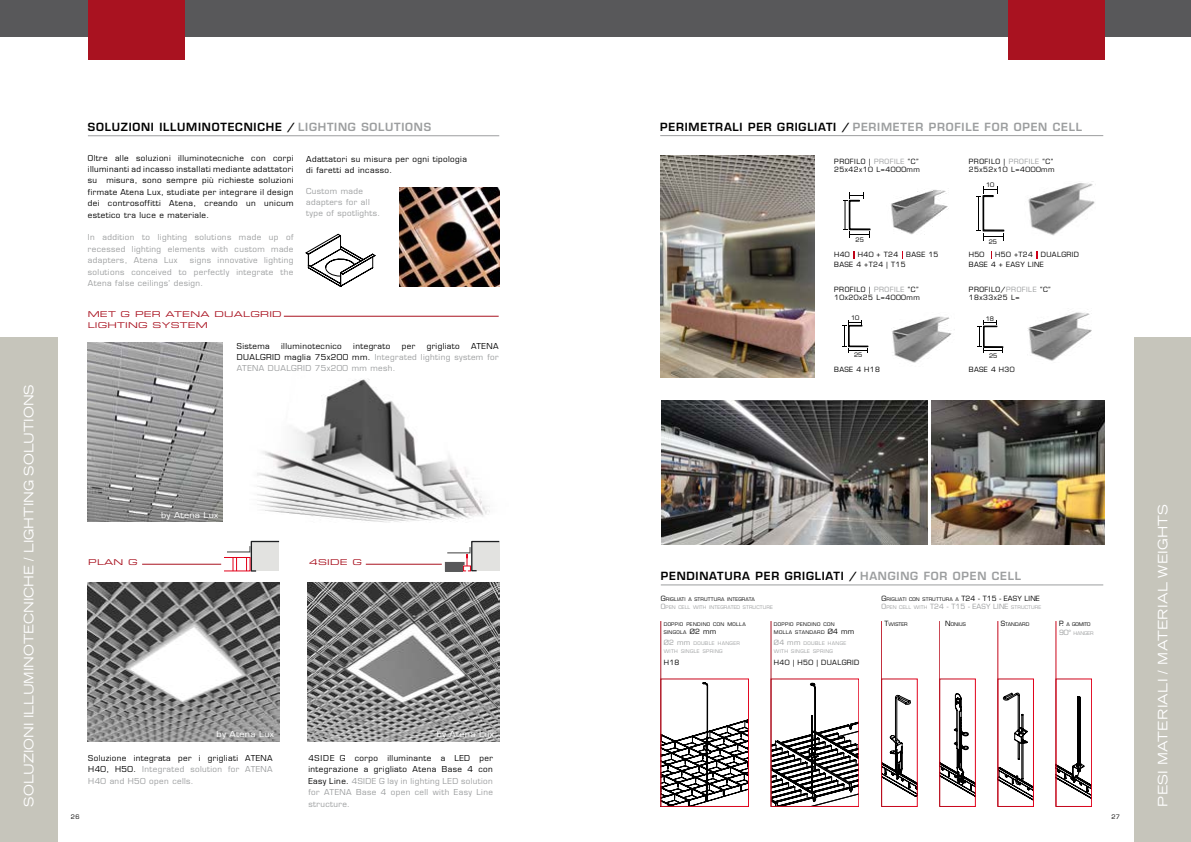
<style>
.page{position:relative;width:1191px;height:842px;background:#fff}
.page>*{position:absolute;margin:0;border:0;box-sizing:border-box;transform-origin:0 0}
.t1{font:expanded 13px "Trade Gothic LT Std";color:#fff;scale:.96 1}
.t2{font:expanded 13px "Trade Gothic LT Std";letter-spacing:.02em;color:#fff}
.t3{font:600 11px "Eurostile LT Std";letter-spacing:.07em;color:#000}
.t4{font:600 11px "Eurostile LT Std";letter-spacing:.07em;color:#9c9e9f}
.t5{font:8px/11.4px "Eurostile LT Std";letter-spacing:.05em;color:#000;text-align:justify}
.t6{font:8px/11.4px "Eurostile LT Std";letter-spacing:.05em;color:#9c9e9f;text-align:justify}
.t7{font:8px/10.8px "Eurostile LT Std Ex 2";letter-spacing:.025em;color:#a91220;scale:1.13 1}
.t8{font:8px "Eurostile LT Std";letter-spacing:.025em;color:#fff;scale:1.13 1}
.t9{font:7px/8.4px "Eurostile LT Std";letter-spacing:.07em;color:#000}
.t10{font:7px/10px "Eurostile LT Std";letter-spacing:.05em;color:#000}
.t11{font:7px "Eurostile LT Std";letter-spacing:.025em;color:#9c9e9f}
.t12{font:500 6px "Eurostile CE";color:#000}
.t13{font:6px "Eurostile LT Std";color:#000}
.t14{font:4.9px/8px "Eurostile LT Std";letter-spacing:.07em;color:#000}
.t15{font:4.9px/8.4px "Eurostile LT Std";letter-spacing:.03em;color:#9c9e9f}
.t16{font:4.9px/8px "Eurostile LT Std";letter-spacing:.07em;color:#9c9e9f}
.t17{font:4.9px "Eurostile LT Std";letter-spacing:.03em;color:#000}
.t18{font:4.9px/8.8px "Eurostile LT Std";letter-spacing:-.015em;color:#000}
.t19{font:4.9px "Eurostile LT Std";letter-spacing:.015em;color:#000}
.s1{color:#9c9e9f}
.s2{color:#000}
.s3{color:#fff}
.s4{font-style:inherit}
.s5{font-size:7px;color:#000}
.s6{font-size:7px}
.s7{font-size:4.9px}
.s8{font-size:7px;color:#9c9e9f}
</style>
<div class="page">
<img style="left:400px;top:187px;width:99px;height:99px">
<img style="left:661px;top:401px;width:266px;height:143px">
<div style="left:0;top:337px;width:57px;height:505px;background:#c6c5bb"></div>
<div style="left:0;top:0;width:1191px;height:36px;background:#58585a"></div>
<div style="left:88px;top:0;width:96px;height:60px;background:#a91220"></div>
<div style="left:1008px;top:0;width:96px;height:60px;background:#a91220"></div>
<hr style="left:284px;top:316px;width:214px;height:1px;background:#a91220">
<img style="left:257px;top:379px;width:233px;height:144px">
<img style="left:88px;top:343px;width:135px;height:178px">
<hr style="left:142px;top:564px;width:79px;height:1px;background:#a91220">
<img style="left:88px;top:582px;width:191px;height:159px">
<hr style="left:366px;top:564px;width:76px;height:1px;background:#a91220">
<img style="left:308px;top:582px;width:191px;height:159px">
<svg style="left:224px;top:540px;width:55px;height:32px"></svg>
<svg style="left:445px;top:540px;width:54px;height:32px"></svg>
<div style="left:1134px;top:337px;width:57px;height:505px;background:#c6c5bb"></div>
<hr style="left:88px;top:135px;width:411px;height:1px;background:#9c9e9f">
<svg style="left:306px;top:234px;width:69px;height:52px"></svg>
<svg style="left:883px;top:695px;width:32px;height:102px"></svg>
<div style="left:881px;top:679px;width:36px;height:127px;border:1px solid #fff"></div>
<hr style="left:881px;top:621px;width:1px;height:185px;background:#fff">
<svg style="left:941px;top:693px;width:32px;height:103px"></svg>
<div style="left:939px;top:679px;width:36px;height:127px;border:1px solid #fff"></div>
<hr style="left:939px;top:621px;width:1px;height:185px;background:#fff">
<svg style="left:999px;top:693px;width:32px;height:107px"></svg>
<div style="left:997px;top:679px;width:36px;height:127px;border:1px solid #fff"></div>
<hr style="left:997px;top:621px;width:1px;height:185px;background:#fff">
<svg style="left:1057px;top:696px;width:32px;height:102px"></svg>
<div style="left:1055px;top:679px;width:36px;height:127px;border:1px solid #fff"></div>
<hr style="left:1055px;top:621px;width:1px;height:185px;background:#fff">
<svg style="left:662px;top:682px;width:84px;height:122px"></svg>
<div style="left:660px;top:679px;width:88px;height:127px;border:1px solid #fff"></div>
<hr style="left:660px;top:621px;width:1px;height:185px;background:#a91220">
<svg style="left:771px;top:682px;width:88px;height:125px"></svg>
<div style="left:771px;top:679px;width:88px;height:127px;border:1px solid #fff"></div>
<hr style="left:771px;top:621px;width:1px;height:185px;background:#a91220">
<hr style="left:661px;top:584px;width:442px;height:1px;background:#9c9e9f">
<img style="left:891px;top:190px;width:58px;height:45px">
<svg style="left:843px;top:193px;width:27px;height:45px"></svg>
<hr style="left:660px;top:135px;width:443px;height:1px;background:#9c9e9f">
<img style="left:1028px;top:181px;width:67px;height:55px">
<svg style="left:976px;top:186px;width:28px;height:55px"></svg>
<img style="left:892px;top:316px;width:60px;height:47px">
<svg style="left:842px;top:320px;width:26px;height:32px"></svg>
<img style="left:1028px;top:312px;width:64px;height:49px">
<svg style="left:977px;top:320px;width:26px;height:33px"></svg>
<img style="left:931px;top:401px;width:173px;height:143px">
<img style="left:660px;top:156px;width:154px;height:221px">
<h1 class="t1" style="left:20px;top:806px;width:441px;rotate:-90deg">SOLUZIONI ILLUMINOTECNICHE / LIGHTING SOLUTIONS</h1>
<h2 class="t3" style="left:88px;top:120px;width:345px">SOLUZIONI ILLUMINOTECNICHE / <span class="s1">LIGHTING SOLUTIONS</span></h2>
<p class="t5" style="left:88px;top:152px;width:207px">Oltre alle soluzioni illuminotecniche con corpi illuminanti ad incasso installati mediante adattatori su misura, sono sempre più richieste soluzioni firmate Atena Lux, studiate per integrare il design dei controsoffitti Atena, creando un unicum estetico tra luce e materiale.</p>
<p class="t6" style="left:88px;top:232px;width:207px">In addition to lighting solutions made up of recessed lighting elements with custom made adapters, Atena Lux</p>
<p class="t5" style="left:306px;top:153px;width:162px">Adattatori su misura per ogni tipologia di faretti ad incasso.</p>
<p class="t6" style="left:306px;top:185px;width:76px;text-align:left">Custom made adapters for all type of spotlights.</p>
<p class="t6" style="left:88px;top:255px;width:207px;text-indent:102px">signs innovative lighting solutions conceived to perfectly integrate the Atena false ceilings’ design.</p>
<p class="t7" style="left:88px;top:309px;width:173px">MET G PER ATENA DUALGRID<br>LIGHTING SYSTEM</p>
<p class="t5" style="left:237px;top:340px;width:34px">Sistema</p>
<p class="t5" style="left:281px;top:340px;width:62px">illuminotecnico</p>
<p class="t5" style="left:353px;top:340px;width:39px">integrato</p>
<p class="t5" style="left:402px;top:340px;width:15px">per</p>
<p class="t5" style="left:427px;top:340px;width:35px">grigliato</p>
<p class="t6" style="left:237px;top:340px;width:263px;text-indent:234px"><span class="s2">ATENA DUALGRID maglia 75x200 mm.</span> Integrated lighting system for ATENA DUALGRID 75x200 mm mesh.</p>
<p class="t7" style="left:88px;top:556px;width:45px">PLAN G</p>
<p class="t8" style="left:161px;top:510px;width:52px">by Atena Lux</p>
<p class="t7" style="left:309px;top:556px;width:48px">4SIDE G</p>
<p class="t8" style="left:217px;top:729px;width:52px">by Atena Lux</p>
<p class="t8" style="left:437px;top:729px;width:52px">by Atena Lux</p>
<p class="t6" style="left:88px;top:752px;width:186px"><span class="s2">Soluzione integrata per i grigliati ATENA H40, H50.</span> Integrated solution for ATENA H40 and H50 open cells.</p>
<p class="t5" style="left:308px;top:752px;width:186px">4SIDE G corpo illuminante a LED per integrazione a grigliato Atena Base 4 con Easy Line. <span class="s1">4SIDE G lay in lighting LED solution for ATENA Base 4 open cell with Easy Line structure.</span></p>
<h2 class="t4" style="left:660px;top:120px;width:423px"><span class="s2">PERIMETRALI PER GRIGLIATI /</span> PERIMETER PROFILE FOR OPEN CELL</h2>
<p class="t9" style="left:969px;top:157px;width:87px">PROFILO | <span class="s1">PROFILE</span> “C”<br>25x52x10 L=4000mm</p>
<p class="t9" style="left:834px;top:157px;width:87px">PROFILO | <span class="s1">PROFILE</span> “C”<br>25x42x10 L=4000mm</p>
<p class="t12" style="left:986px;top:182px;width:10px">10</p>
<p class="t12" style="left:855px;top:236px;width:10px">25</p>
<p class="t10" style="left:834px;top:249px;width:78px">H40 <span class="s3">|</span> H40 + T24 <span class="s3">|</span> BASE</p>
<p class="t10" style="left:928px;top:249px;width:12px">15</p>
<p class="t10" style="left:834px;top:259px;width:6px">BASE</p>
<p class="t10" style="left:856px;top:259px;width:51px">4 +T24 | T15</p>
<p class="t12" style="left:988px;top:239px;width:10px">25</p>
<p class="t10" style="left:969px;top:249px;width:112px">H50 <span class="s3">|</span> H50 +T24 <span class="s3">|</span> <span class="s4">DUALGRID<br></span>BASE</p>
<p class="t10" style="left:991px;top:259px;width:21px">4 + EASY</p>
<p class="t10" style="left:1028px;top:259px;width:5px">LINE</p>
<p class="t9" style="left:834px;top:285px;width:87px">PROFILO | <span class="s1">PROFILE</span> “C”<br>10x20x25 L=4000mm</p>
<p class="t9" style="left:969px;top:285px;width:87px">PROFILO/<span class="s1">PROFILE</span> “C”<br>18x33x25 L=4000mm</p>
<p class="t12" style="left:851px;top:314px;width:10px">10</p>
<p class="t12" style="left:985px;top:315px;width:10px">18</p>
<p class="t12" style="left:854px;top:351px;width:10px">25</p>
<p class="t12" style="left:989px;top:352px;width:10px">25</p>
<p class="t10" style="left:834px;top:364px;width:6px">BASE</p>
<p class="t10" style="left:856px;top:364px;width:25px">4 H18</p>
<p class="t10" style="left:969px;top:364px;width:6px">BASE</p>
<p class="t10" style="left:991px;top:364px;width:25px">4 H30</p>
<h2 class="t3" style="left:661px;top:569px;width:362px">PENDINATURA PER GRIGLIATI / <span class="s1">HANGING FOR OPEN CELL</span></h2>
<p class="t15" style="left:661px;top:595px;width:114px"><span class="s5">G</span><span class="s2">RIGLIATI A STRUTTURA INTEGRATA<br></span><span class="s6">O</span>PEN CELL WITH INTEGRATED STRUCTURE</p>
<p class="t17" style="left:881px;top:596px;width:128px"><span class="s6">G</span>RIGLIATI CON STRUTTURA A <span class="s6">T24 - T15 - EASY</span></p>
<p class="t10" style="left:1024px;top:593px;width:5px">LINE</p>
<p class="t11" style="left:881px;top:602px;width:97px">O<span class="s7">PEN CELL WITH</span> T24 - T15 - EASY</p>
<p class="t11" style="left:993px;top:602px;width:5px">LINE</p>
<p class="t15" style="left:1011px;top:603px;width:31px">STRUCTURE</p>
<p class="t14" style="left:884px;top:620px;width:25px"><span class="s6">T</span>WISTER</p>
<p class="t14" style="left:945px;top:620px;width:22px"><span class="s6">N</span>ONIUS</p>
<p class="t19" style="left:1000px;top:621px;width:30px"><span class="s6">S</span>TANDARD</p>
<p class="t18" style="left:1059px;top:620px;width:36px"><span class="s6">P.</span> A GOMITO<br><span class="s8">90°</span> <span class="s1">HANGER</span></p>
<p class="t14" style="left:663px;top:620px;width:83px">DOPPIO PENDINO CON MOLLA<br>SINGOLA <span class="s6">Ø</span><span class="s6">2</span> <span class="s6">mm</span></p>
<p class="t16" style="left:663px;top:639px;width:78px"><span class="s6">Ø2</span> <span class="s6">mm</span> DOUBLE HANGER<br>WITH SINGLE SPRING</p>
<p class="t10" style="left:663px;top:658px;width:17px">H18</p>
<p class="t14" style="left:774px;top:620px;width:82px">DOPPIO PENDINO CON<br>MOLLA STANDARD <span class="s6">Ø</span><span class="s6">4</span> <span class="s6">mm</span></p>
<p class="t16" style="left:774px;top:639px;width:74px"><span class="s6">Ø4</span> <span class="s6">mm</span> DOUBLE HANGE<br>WITH SINGLE SPRING</p>
<p class="t10" style="left:774px;top:658px;width:87px">H40 | H50 | <span class="s4">DUALGRID</span></p>
<p class="t13" style="left:71px;top:813px;width:10px">26</p>
<p class="t13" style="left:1111px;top:813px;width:10px">27</p>
<h1 class="t2" style="left:1154px;top:806px;width:304px;rotate:-90deg">PESI MATERIALI / MATERIAL WEIGHTS</h1>
</div>
